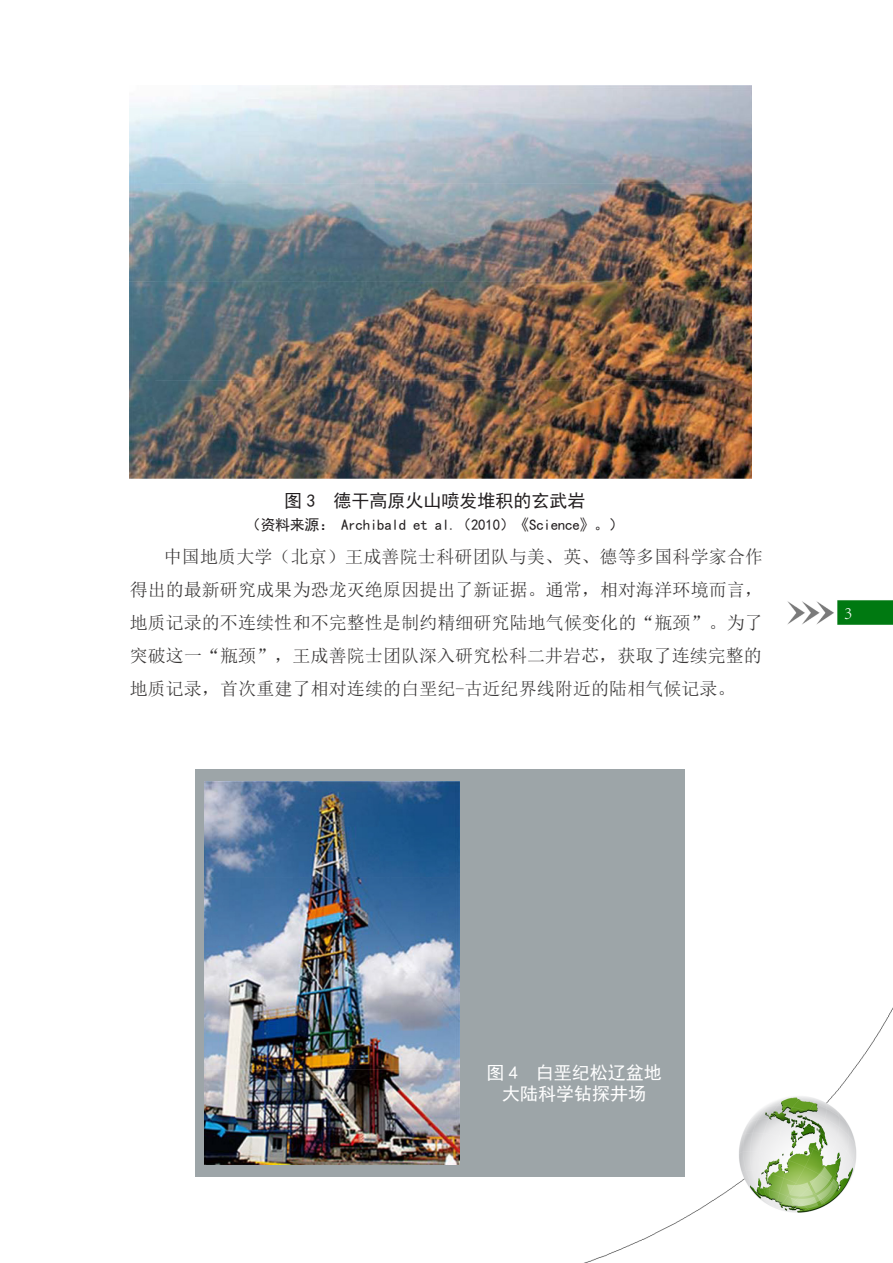
<style>
.page{position:relative;width:893px;height:1263px;background:#fff}
.page>*{position:absolute;margin:0;border:0;box-sizing:border-box;transform-origin:0 0}
.t1{font:18px/33px "Sim Sun";color:#373535;text-align:justify}
.t2{font:18px "Sim Hei";color:#fff}
.t3{font:18px "Sim Hei";color:#231f20}
.t4{font:300 18px "Adobe Song Std";color:#fff}
.t5{font:15px "Sim Hei";letter-spacing:-.02em;color:#231f20}
</style>
<div class="page">
<img style="left:129px;top:85px;width:764px;height:1178px">
<div style="left:196px;top:770px;width:489px;height:407px;background:#9da5a8"></div>
<img style="left:130px;top:85px;width:621px;height:394px">
<img style="left:204px;top:781px;width:255px;height:384px">
<p class="t3" style="left:284px;top:491px;width:303px">图 3 德干高原火山喷发堆积的玄武岩</p>
<p class="t5" style="left:246px;top:517px;width:379px">（资料来源： Archibald et al.（2010）《Science》。）</p>
<p class="t1" style="left:130px;top:540px;width:635px;text-indent:34px">中国地质大学（北京）王成善院士科研团队与美、英、德等多国科学家合作得出的最新研究成果为恐龙灭绝原因提出了新证据。通常，相对海洋环境而言，地质记录的不连续性和不完整性是制约精细研究陆地气候变化的“瓶颈”。为了突破这一“瓶颈”，王成善院士团队深入研究松科二井岩芯，获取了连续完整的地质记录，首次重建了相对连续的白垩纪-古近纪界线附近的陆相气候记录。</p>
<p class="t4" style="left:844px;top:602px;width:10px">3</p>
<p class="t2" style="left:486px;top:1063px;width:177px">图 4 白垩纪松辽盆地</p>
<p class="t2" style="left:502px;top:1085px;width:145px">大陆科学钻探井场</p>
</div>
